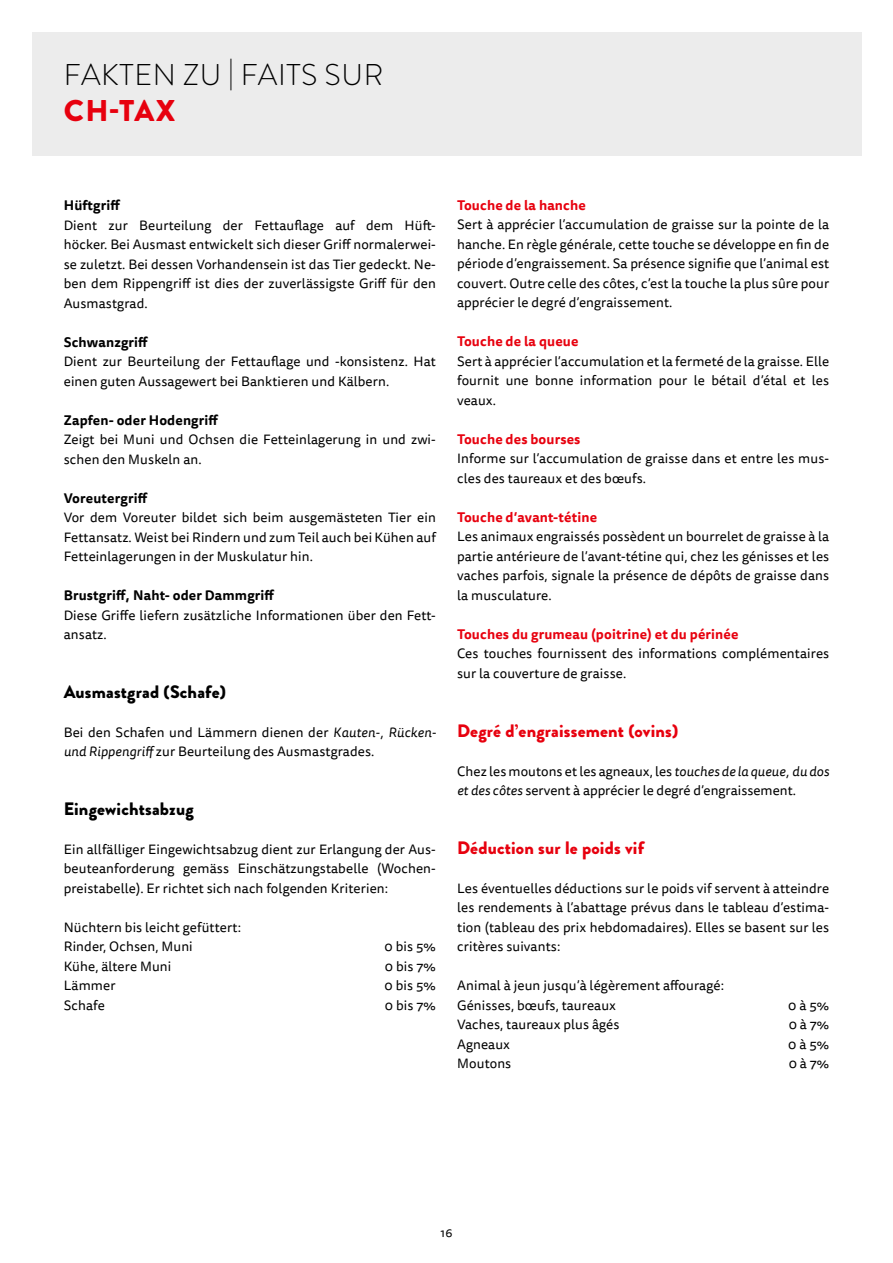
<style>
.page{position:relative;width:893px;height:1263px;background:#fff}
.page>*{position:absolute;margin:0;border:0;box-sizing:border-box;transform-origin:0 0}
.t1{font:300 30px "Brandon Grotesque";letter-spacing:.02em;color:#000}
.t2{font:900 30px "Brandon Grotesque";color:#e7000e}
.t3{font:900 18px "Brandon Grotesque";letter-spacing:.01em;color:#e7000e}
.t4{font:900 18px "Brandon Grotesque";letter-spacing:.01em;color:#000}
.t5{font:13.5px/19.5px "Tisa Sans Pro";letter-spacing:.01em;color:#000}
.t6{font:700 13.5px "Tisa Sans Pro";letter-spacing:.01em;color:#e7000e}
.t7{font:700 13.5px "Tisa Sans Pro";letter-spacing:.01em;color:#000}
.t8{font:12px "Tisa Sans Pro";color:#000}
.s1{font-style:italic}
</style>
<div class="page">
<div style="left:32px;top:32px;width:829px;height:123px;background:#ececec"></div>
<h1 class="t1" style="left:64px;top:54px;width:321px">FAKTEN ZU | FAITS SUR</h1>
<h1 class="t2" style="left:64px;top:89px;width:113px">CH-TAX</h1>
<p class="t7" style="left:64px;top:195px;width:58px">Hüftgriff</p>
<p class="t5" style="left:64px;top:215px;width:374px;text-align:justify">Dient zur Beurteilung der Fettauflage auf dem Hüft&shy;höcker. Bei Ausmast entwickelt sich dieser Griff normalerwei&shy;se zuletzt. Bei dessen Vorhandensein ist das Tier gedeckt. Ne&shy;ben dem Rippengriff ist dies der zuverlässigste Griff für den Ausmastgrad.</p>
<p class="t7" style="left:64px;top:332px;width:86px">Schwanzgriff</p>
<p class="t5" style="left:64px;top:352px;width:374px">Dient zur Beurteilung der Fettauflage und -konsistenz. Hat einen guten Aussagewert bei Banktieren und Kälbern.</p>
<p class="t7" style="left:64px;top:410px;width:156px">Zapfen- oder Hodengriff</p>
<p class="t5" style="left:64px;top:430px;width:374px">Zeigt bei Muni und Ochsen die Fetteinlagerung in und zwi&shy;schen den Muskeln an.</p>
<p class="t7" style="left:64px;top:488px;width:85px">Voreutergriff</p>
<p class="t5" style="left:64px;top:508px;width:374px;text-align:justify">Vor dem Voreuter bildet sich beim ausgemästeten Tier ein Fettansatz. Weist bei Rindern und zum Teil auch bei Kühen auf Fetteinlagerungen in der Muskulatur hin.</p>
<p class="t7" style="left:64px;top:585px;width:212px">Brustgriff, Naht- oder Dammgriff</p>
<p class="t5" style="left:64px;top:605px;width:374px">Diese Griffe liefern zusätzliche Informationen über den Fett&shy;ansatz.</p>
<h2 class="t4" style="left:64px;top:679px;width:164px">Ausmastgrad (Schafe)</h2>
<p class="t5" style="left:64px;top:722px;width:374px">Bei den Schafen und Lämmern dienen der <span class="s1">Kauten-, Rücken&shy;und Rippengriff</span> zur Beurteilung des Ausmastgrades.</p>
<h2 class="t4" style="left:64px;top:796px;width:132px">Eingewichtsabzug</h2>
<p class="t5" style="left:64px;top:839px;width:374px;text-align:justify">Ein allfälliger Eingewichtsabzug dient zur Erlangung der Aus&shy;beuteanforderung gemäss Einschätzungstabelle (Wochen&shy;preistabelle). Er richtet sich nach folgenden Kriterien:</p>
<p class="t5" style="left:64px;top:917px;width:179px">Nüchtern bis leicht gefüttert:<br>Rinder, Ochsen, Muni</p>
<p class="t5" style="left:385px;top:937px;width:53px">0 bis 5%</p>
<p class="t5" style="left:64px;top:956px;width:109px">Kühe, ältere Muni</p>
<p class="t5" style="left:385px;top:956px;width:52px">0 bis 7%</p>
<p class="t5" style="left:64px;top:976px;width:53px">Lämmer</p>
<p class="t5" style="left:385px;top:976px;width:53px">0 bis 5%</p>
<p class="t5" style="left:64px;top:995px;width:43px">Schafe</p>
<p class="t5" style="left:385px;top:995px;width:52px">0 bis 7%</p>
<p class="t6" style="left:457px;top:195px;width:130px">Touche de la hanche</p>
<p class="t5" style="left:457px;top:215px;width:374px;text-align:justify">Sert à apprécier l’accumulation de graisse sur la pointe de la hanche. En règle générale, cette touche se développe en fin de période d’engraissement. Sa présence signifie que l’animal est couvert. Outre celle des côtes, c’est la touche la plus sûre pour apprécier le degré d’engraissement.</p>
<p class="t6" style="left:457px;top:332px;width:123px">Touche de la queue</p>
<p class="t5" style="left:457px;top:352px;width:374px;text-align:justify">Sert à apprécier l’accumulation et la fermeté de la graisse. Elle fournit une bonne information pour le bétail d’étal et les veaux.</p>
<p class="t6" style="left:457px;top:429px;width:125px">Touche des bourses</p>
<p class="t5" style="left:457px;top:449px;width:374px">Informe sur l’accumulation de graisse dans et entre les mus&shy;cles des taureaux et des bœufs.</p>
<p class="t6" style="left:457px;top:507px;width:141px">Touche d’avant-tétine</p>
<p class="t5" style="left:457px;top:527px;width:374px;text-align:justify">Les animaux engraissés possèdent un bourrelet de graisse à la partie antérieure de l’avant-tétine qui, chez les génisses et les vaches parfois, signale la présence de dépôts de graisse dans la musculature.</p>
<p class="t6" style="left:457px;top:624px;width:283px">Touches du grumeau (poitrine) et du périnée</p>
<p class="t5" style="left:457px;top:644px;width:374px">Ces touches fournissent des informations complémentaires sur la couverture de graisse.</p>
<h2 class="t3" style="left:457px;top:718px;width:223px">Degré d’engraissement (ovins)</h2>
<p class="t5" style="left:457px;top:761px;width:374px">Chez les moutons et les agneaux, les <span class="s1">touches de la queue, du dos et des côtes</span> servent à apprécier le degré d’engraissement.</p>
<h2 class="t3" style="left:457px;top:835px;width:189px">Déduction sur le poids vif</h2>
<p class="t5" style="left:457px;top:878px;width:374px;text-align:justify">Les éventuelles déductions sur le poids vif servent à atteindre les rendements à l’abattage prévus dans le tableau d’estima&shy;tion (tableau des prix hebdomadaires). Elles se basent sur les critères suivants:</p>
<p class="t5" style="left:457px;top:976px;width:268px">Animal à jeun jusqu’à légèrement affouragé:<br>Génisses, bœufs, taureaux</p>
<p class="t5" style="left:788px;top:995px;width:42px">0 à 5%</p>
<p class="t5" style="left:457px;top:1015px;width:164px">Vaches, taureaux plus âgés</p>
<p class="t5" style="left:789px;top:1015px;width:42px">0 à 7%</p>
<p class="t5" style="left:457px;top:1034px;width:54px">Agneaux</p>
<p class="t5" style="left:788px;top:1034px;width:42px">0 à 5%</p>
<p class="t5" style="left:457px;top:1054px;width:56px">Moutons</p>
<p class="t5" style="left:789px;top:1054px;width:42px">0 à 7%</p>
<p class="t8" style="left:441px;top:1225px;width:13px">16</p>
</div>
